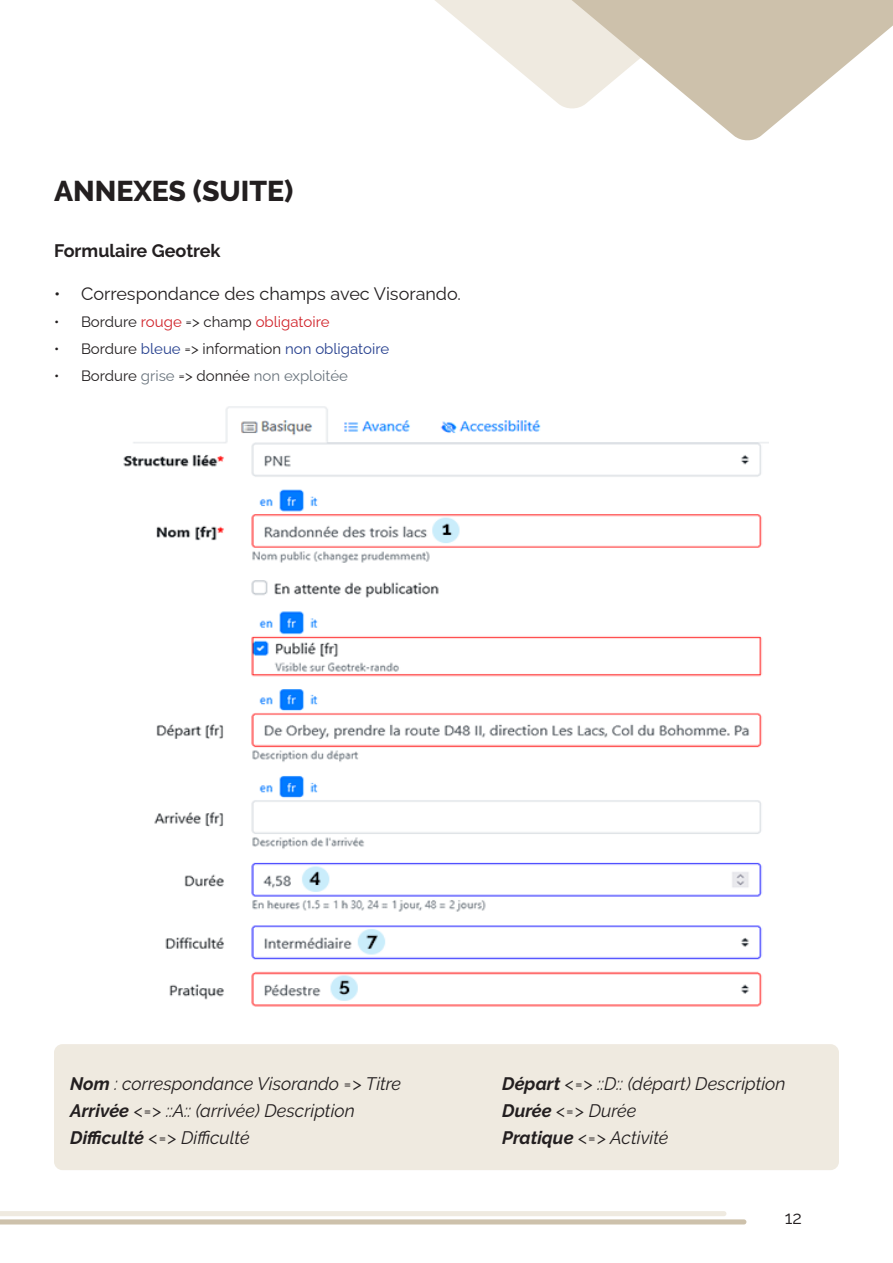
<style>
.page{position:relative;width:893px;height:1263px;background:#fff}
.page>*{position:absolute;margin:0;border:0;box-sizing:border-box;transform-origin:0 0}
.gros_titre{font:800 28.5px "Raleway";color:#231f20}
.t1{font:italic 18px "Raleway";color:#231f20}
.t2{font:18px "Raleway";color:#231f20}
.t3{font:700 18px "Raleway";color:#231f20}
.t4{font:15px "Raleway";color:#231f20}
.t5{font:15px "Raleway";color:#6b757e}
.t6{font:15px "Raleway";color:#d1232a}
.s1{color:#231f20}
.s2{color:#253f8e}
.s3{font-weight:700}
</style>
<div class="page">
<svg style="left:435px;top:0;width:117px;height:98px"></svg>
<svg style="left:552px;top:0;width:341px;height:141px;fill:#cdc1ab"></svg>
<svg style="left:0;top:1211px;width:746px;height:13px"></svg>
<img style="left:123px;top:406px;width:646px;height:601px">
<div style="left:54px;top:1044px;width:785px;height:126px;background:#efeae0;border-radius:9px"></div>
<p class="gros_titre" style="left:54px;top:175px;width:241px">ANNEXES (SUITE)</p>
<p class="t3" style="left:54px;top:240px;width:168px">Formulaire Geotrek</p>
<p class="t2" style="left:54px;top:279px;width:408px">• Correspondance des champs avec Visorando.</p>
<p class="t6" style="left:54px;top:310px;width:277px"><span class="s1">• Bordure</span> rouge <span class="s1">=&gt; champ</span> obligatoire</p>
<p class="t4" style="left:54px;top:337px;width:337px">• Bordure <span class="s2">bleue</span> =&gt; information <span class="s2">non obligatoire</span></p>
<p class="t5" style="left:54px;top:364px;width:296px"><span class="s1">• Bordure</span> grise <span class="s1">=&gt; donnée</span> non exploitée</p>
<p class="t1" style="left:70px;top:1073px;width:332px"><span class="s3">Nom</span> : correspondance Visorando =&gt; Titre</p>
<p class="t1" style="left:502px;top:1073px;width:285px"><span class="s3">Départ</span> &lt;=&gt; ::D:: (départ) Description</p>
<p class="t1" style="left:70px;top:1100px;width:286px"><span class="s3">Arrivée</span> &lt;=&gt; ::A:: (arrivée) Description</p>
<p class="t1" style="left:502px;top:1100px;width:135px"><span class="s3">Durée</span> &lt;=&gt; Durée</p>
<p class="t1" style="left:70px;top:1127px;width:181px"><span class="s3">Difficulté</span> &lt;=&gt; Difficulté</p>
<p class="t1" style="left:502px;top:1127px;width:168px"><span class="s3">Pratique</span> &lt;=&gt; Activité</p>
<p class="t2" style="left:785px;top:1203px;width:19px">12</p>
</div>
